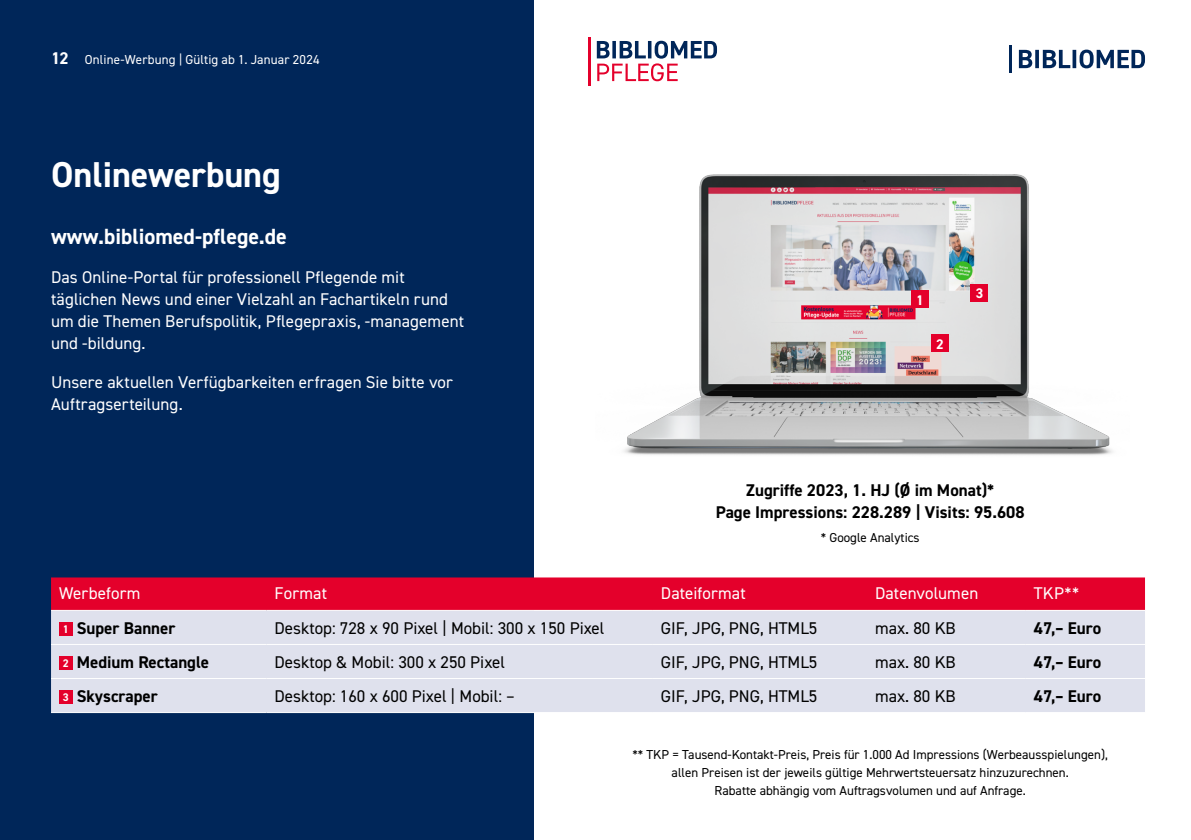
<style>
.page{position:relative;width:1191px;height:840px;background:#fff}
.page>*{position:absolute;margin:0;border:0;box-sizing:border-box;transform-origin:0 0}
.t1{font:700 36px "DIN2014";color:#fff}
.t2{font:700 22px "DIN2014";color:#fff}
.t3{font:17px/22px "DIN2014";letter-spacing:.005em;color:#fff}
.t4{font:17px "DIN2014";color:#000}
.t5{font:700 17px/22px "DIN2014";color:#000;text-align:center}
.t6{font:700 17px "DIN2014";color:#fff}
.t7{font:700 14px "DIN2014";color:#fff}
.t8{font:13px/18px "DIN2014";color:#000;text-align:center}
.t9{font:13px "DIN2014";letter-spacing:.015em;color:#fff}
.s1{font-size:11.2px;color:#fff}
</style>
<div class="page">
<div style="left:0;top:0;width:533px;height:839px;background:#002659"></div>
<hr style="left:588px;top:37px;width:2px;height:48px;background:#e4002b">
<svg style="left:597px;top:41px;width:120px;height:40px"></svg>
<div style="left:51px;top:577px;width:1094px;height:32px;background:#e4002b"></div>
<div style="left:51px;top:610px;width:1094px;height:101px;background:#dfe1ed"></div>
<hr style="left:51px;top:609px;width:215px;height:1px;background:#fff">
<hr style="left:266px;top:609px;width:387px;height:1px;background:#fff">
<hr style="left:51px;top:643px;width:215px;height:1px;background:#fff">
<hr style="left:266px;top:643px;width:387px;height:1px;background:#fff">
<hr style="left:653px;top:643px;width:214px;height:1px;background:#fff">
<hr style="left:867px;top:643px;width:158px;height:1px;background:#fff">
<hr style="left:1025px;top:643px;width:120px;height:1px;background:#fff">
<hr style="left:51px;top:677px;width:215px;height:1px;background:#fff">
<hr style="left:266px;top:677px;width:387px;height:1px;background:#fff">
<hr style="left:653px;top:677px;width:214px;height:1px;background:#fff">
<hr style="left:867px;top:677px;width:158px;height:1px;background:#fff">
<hr style="left:1025px;top:677px;width:120px;height:1px;background:#fff">
<hr style="left:51px;top:711px;width:215px;height:1px;background:#fff">
<hr style="left:266px;top:711px;width:387px;height:1px;background:#fff">
<div style="left:59px;top:621px;width:14px;height:14px;background:#e4002b"></div>
<div style="left:59px;top:655px;width:14px;height:14px;background:#e4002b"></div>
<div style="left:59px;top:689px;width:14px;height:14px;background:#e4002b"></div>
<img style="left:624px;top:174px;width:489px;height:281px">
<div style="left:971px;top:284px;width:17px;height:17px;background:#e4002b"></div>
<div style="left:931px;top:334px;width:17px;height:17px;background:#e4002b"></div>
<div style="left:911px;top:290px;width:17px;height:17px;background:#e4002b"></div>
<hr style="left:1009px;top:45px;width:2px;height:27px;background:#002659">
<svg style="left:1019px;top:50px;width:126px;height:18px"></svg>
<p class="t6" style="left:51px;top:47px;width:19px">12</p>
<p class="t9" style="left:85px;top:52px;width:236px">Online-Werbung | Gültig ab 1. Januar 2024</p>
<h1 class="t1" style="left:51px;top:150px;width:231px">Onlinewerbung</h1>
<p class="t2" style="left:51px;top:222px;width:237px">www.bibliomed-pflege.de</p>
<p class="t3" style="left:51px;top:266px;width:414px">Das Online-Portal für professionell Pflegende mit täglichen News und einer Vielzahl an Fachartikeln rund um die Themen Berufspolitik, Pflegepraxis, -management und -bildung.</p>
<p class="t3" style="left:51px;top:371px;width:403px">Unsere aktuellen Verfügbarkeiten erfragen Sie bitte vor<br>Auftragserteilung.</p>
<p class="t7" style="left:916px;top:290px;width:9px">1</p>
<p class="t7" style="left:936px;top:334px;width:9px">2</p>
<p class="t7" style="left:975px;top:284px;width:9px">3</p>
<p class="t5" style="left:716px;top:478px;width:310px">Zugriffe 2023, 1. HJ (Ø im Monat)*<br>Page Impressions: 228.289 | Visits: 95.608</p>
<p class="t8" style="left:821px;top:527px;width:100px">* Google Analytics</p>
<p class="t3" style="left:59px;top:581px;width:83px">Werbeform</p>
<p class="t3" style="left:274px;top:581px;width:54px">Format</p>
<p class="t3" style="left:661px;top:581px;width:86px">Dateiformat</p>
<p class="t3" style="left:875px;top:581px;width:105px">Datenvolumen</p>
<p class="t3" style="left:1033px;top:581px;width:47px">TKP**</p>
<p class="t5" style="left:63px;top:616px;width:114px"><span class="s1">1</span> Super Banner</p>
<p class="t4" style="left:274px;top:617px;width:331px">Desktop: 728 x 90 Pixel | Mobil: 300 x 150 Pixel</p>
<p class="t4" style="left:661px;top:617px;width:158px">GIF, JPG, PNG, HTML5</p>
<p class="t4" style="left:875px;top:617px;width:82px">max. 80 KB</p>
<p class="t5" style="left:1033px;top:616px;width:69px">47,– Euro</p>
<p class="t5" style="left:63px;top:650px;width:148px"><span class="s1">2</span> Medium Rectangle</p>
<p class="t4" style="left:274px;top:651px;width:232px">Desktop &amp; Mobil: 300 x 250 Pixel</p>
<p class="t4" style="left:661px;top:651px;width:158px">GIF, JPG, PNG, HTML5</p>
<p class="t4" style="left:875px;top:651px;width:82px">max. 80 KB</p>
<p class="t5" style="left:1033px;top:650px;width:69px">47,– Euro</p>
<p class="t5" style="left:63px;top:684px;width:96px"><span class="s1">3</span> Skyscraper</p>
<p class="t4" style="left:274px;top:685px;width:242px">Desktop: 160 x 600 Pixel | Mobil: –</p>
<p class="t4" style="left:661px;top:685px;width:158px">GIF, JPG, PNG, HTML5</p>
<p class="t4" style="left:875px;top:685px;width:82px">max. 80 KB</p>
<p class="t5" style="left:1033px;top:684px;width:69px">47,– Euro</p>
<p class="t8" style="left:632px;top:744px;width:477px">** TKP = Tausend-Kontakt-Preis, Preis für 1.000 Ad Impressions (Werbeausspielungen), allen Preisen ist der jeweils gültige Mehrwertsteuersatz hinzuzurechnen.<br>Rabatte abhängig vom Auftragsvolumen und auf Anfrage.</p>
</div>
